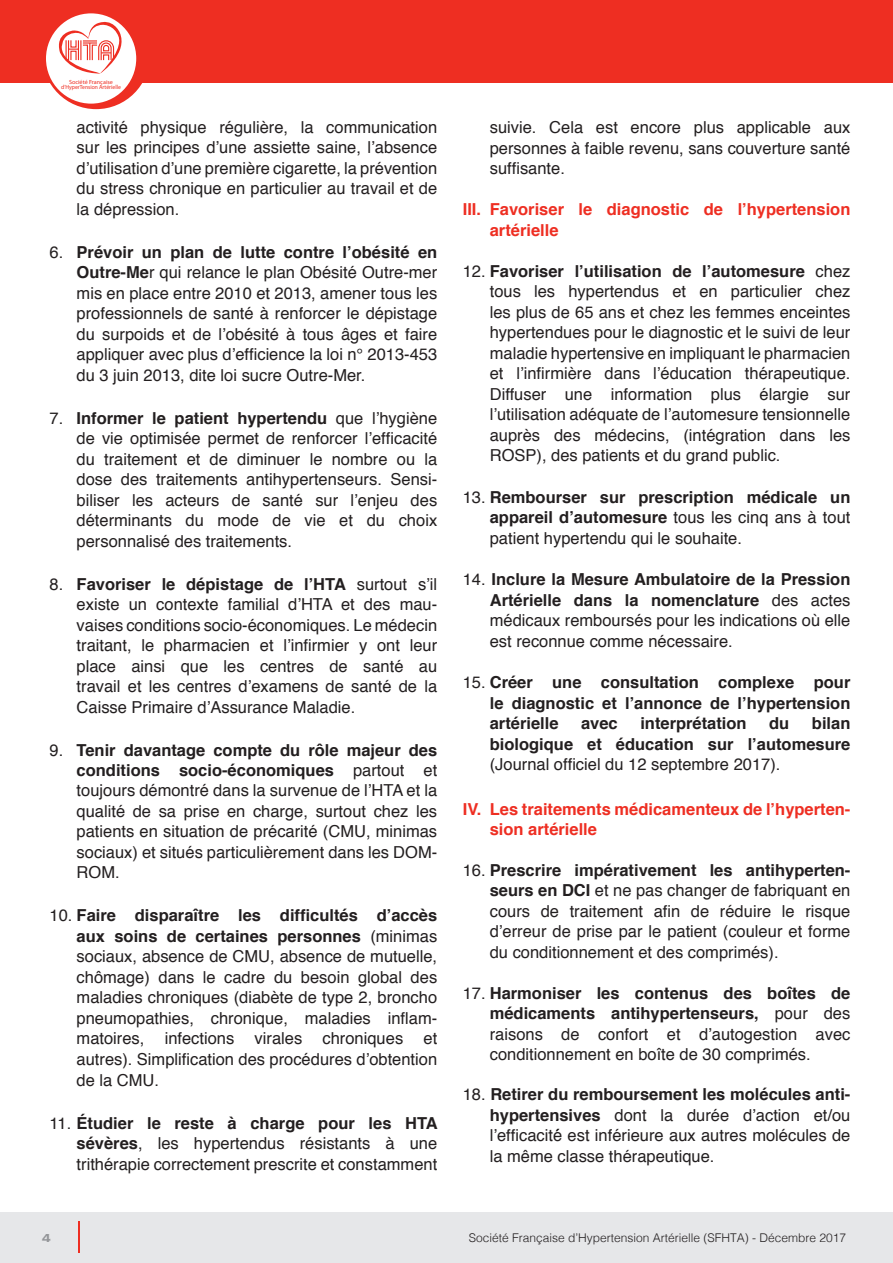
<style>
.page{position:relative;width:893px;height:1263px;background:#fff}
.page>*{position:absolute;margin:0;border:0;box-sizing:border-box;transform-origin:0 0}
.t1{font:16.5px/20.5px "Helvetica";color:#231f20;text-align:justify}
.t2{font:700 16.5px/20.5px "Helvetica";color:#231f20;text-align:justify}
.t3{font:700 16.5px/20.5px "Helvetica";color:#ee2e22}
.t4{font:700 15px "Copperplate";color:#939598}
.t5{font:300 12px "Helvetica";color:#231f20}
.t6{font:700 6px/5.7px "Bliss";color:#ee2e22;text-align:center}
.s1{font-weight:700}
.s2{font-weight:400}
</style>
<div class="page">
<div style="left:0;top:1212px;width:893px;height:51px;background:#e6e7e9"></div>
<hr style="left:78px;top:1221px;width:2px;height:32px;background:#ee2e22">
<div style="left:0;top:0;width:893px;height:82px;background:#ee2e22"></div>
<div style="left:42px;top:2px;width:108px;height:107px;background:#ee2e22;border-radius:50%"></div>
<div style="left:46px;top:13px;width:90px;height:91px;background:#fff;border-radius:50%"></div>
<svg style="left:55px;top:17px;width:74px;height:57px"></svg>
<p class="t6" style="left:61px;top:79px;width:61px">Société Française d’HyperTension Artérielle</p>
<p class="t1" style="left:77px;top:117px;width:362px">activité physique régulière, la communication sur les principes d’une assiette saine, l’absence d’utilisation d’une première cigarette, la prévention du stress chronique en particulier au travail et de la dépression.</p>
<p class="t1" style="left:77px;top:242px;width:362px;text-indent:-27px">6. <span class="s1">Prévoir un plan de lutte contre l’obésité en Outre-Me</span>r qui relance le plan Obésité Outre-mer mis en place entre 2010 et 2013, amener tous les professionnels de santé à renforcer le dépistage du surpoids et de l’obésité à tous âges et faire appliquer avec plus d’efficience la loi n° 2013-453 du 3 juin 2013, dite loi sucre Outre-Mer.</p>
<p class="t1" style="left:77px;top:408px;width:362px;text-indent:-27px">7. <span class="s1">Informer le patient hypertendu</span> que l’hygiène de vie optimisée permet de renforcer l’efficacité du traitement et de diminuer le nombre ou la dose des traitements antihypertenseurs. Sensi&shy;biliser les acteurs de santé sur l’enjeu des déterminants du mode de vie et du choix personnalisé des traitements.</p>
<p class="t1" style="left:77px;top:574px;width:362px;text-indent:-27px">8. <span class="s1">Favoriser le dépistage de l’HTA</span> surtout s’il existe un contexte familial d’HTA et des mau&shy;vaises conditions socio-économiques. Le médecin traitant, le pharmacien et l’infirmier y ont leur place ainsi que les centres de santé au travail et les centres d’examens de santé de la Caisse Primaire d’Assurance Maladie.</p>
<p class="t1" style="left:77px;top:740px;width:362px;text-indent:-27px">9. <span class="s1">Tenir davantage compte du rôle majeur des conditions socio-économiques</span> partout et toujours démontré dans la survenue de l’HTA et la qualité de sa prise en charge, surtout chez les patients en situation de précarité (CMU, minimas sociaux) et situés particulièrement dans les DOM-ROM.</p>
<p class="t1" style="left:77px;top:906px;width:362px;text-indent:-27px">10. <span class="s1">Faire disparaître les difficultés d’accès aux soins de certaines personnes</span> (minimas sociaux, absence de CMU, absence de mutuelle, chômage) dans le cadre du besoin global des maladies chroniques (diabète de type 2, broncho pneumopathies, chronique, maladies inflam&shy;matoires, infections virales chroniques et autres). Simplification des procédures d’obtention de la CMU.</p>
<p class="t1" style="left:77px;top:1113px;width:363px;text-indent:-27px">11. <span class="s1">Étudier le reste à charge pour les HTA sévères</span>, les hypertendus résistants à une trithérapie correctement prescrite et constamment</p>
<p class="t1" style="left:490px;top:118px;width:362px">suivie. Cela est encore plus applicable aux personnes à faible revenu, sans couverture santé suffisante.</p>
<p class="t3" style="left:490px;top:199px;width:362px;text-indent:-27px">III. Favoriser le diagnostic de l’hypertension artérielle</p>
<p class="t1" style="left:490px;top:261px;width:362px;text-indent:-27px">12. <span class="s1">Favoriser l’utilisation de l’automesure</span> chez tous les hypertendus et en particulier chez les plus de 65 ans et chez les femmes enceintes hypertendues pour le diagnostic et le suivi de leur maladie hypertensive en impliquant le pharmacien et l’infirmière dans l’éducation thérapeutique.<br>Diffuser une information plus élargie sur l’utilisation adéquate de l’automesure tensionnelle auprès des médecins, (intégration dans les ROSP), des patients et du grand public.</p>
<p class="t2" style="left:490px;top:487px;width:362px;text-indent:-27px"><span class="s2">13.</span> Rembourser sur prescription médicale un appareil d’automesure <span class="s2">tous les cinq ans à tout patient hypertendu qui le souhaite.</span></p>
<p class="t1" style="left:490px;top:570px;width:362px;text-indent:-27px">14. <span class="s1">Inclure la Mesure Ambulatoire de la Pression Artérielle dans la nomenclature</span> des actes médicaux remboursés pour les indications où elle est reconnue comme nécessaire.</p>
<p class="t2" style="left:490px;top:672px;width:362px;text-indent:-27px"><span class="s2">15.</span> Créer une consultation complexe pour le diagnostic et l’annonce de l’hypertension artérielle</p>
<p class="t2" style="left:581px;top:713px;width:38px">avec</p>
<p class="t2" style="left:640px;top:713px;width:108px">interprétation</p>
<p class="t2" style="left:769px;top:713px;width:22px">du</p>
<p class="t2" style="left:490px;top:713px;width:362px;text-align:right">bilan<br>biologique et éducation sur l’automesure</p>
<p class="t1" style="left:490px;top:754px;width:292px">(Journal officiel du 12 septembre 2017).</p>
<p class="t3" style="left:490px;top:799px;width:362px;text-indent:-27px">IV. Les traitements médicamenteux de l’hyperten&shy;sion artérielle</p>
<p class="t1" style="left:490px;top:860px;width:362px;text-indent:-27px">16. <span class="s1">Prescrire impérativement les antihyperten&shy;seurs en DCI</span> et ne pas changer de fabriquant en cours de traitement afin de réduire le risque d’erreur de prise par le patient (couleur et forme du conditionnement et des comprimés).</p>
<p class="t1" style="left:490px;top:983px;width:362px;text-indent:-27px">17. <span class="s1">Harmoniser les contenus des boîtes de médicaments antihypertenseurs,</span> pour des raisons de confort et d’autogestion avec conditionnement en boîte de 30 comprimés.</p>
<p class="t1" style="left:490px;top:1085px;width:362px;text-indent:-27px">18. <span class="s1">Retirer du remboursement les molécules anti&shy;hypertensives</span> dont la durée d’action et/ou l’efficacité́est inférieure aux autres molécules de la même classe thérapeutique.</p>
<p class="t4" style="left:42px;top:1228px;width:11px">4</p>
<p class="t5" style="left:469px;top:1227px;width:379px">Société Française d’Hypertension Artérielle (SFHTA) - Décembre 2017</p>
</div>
